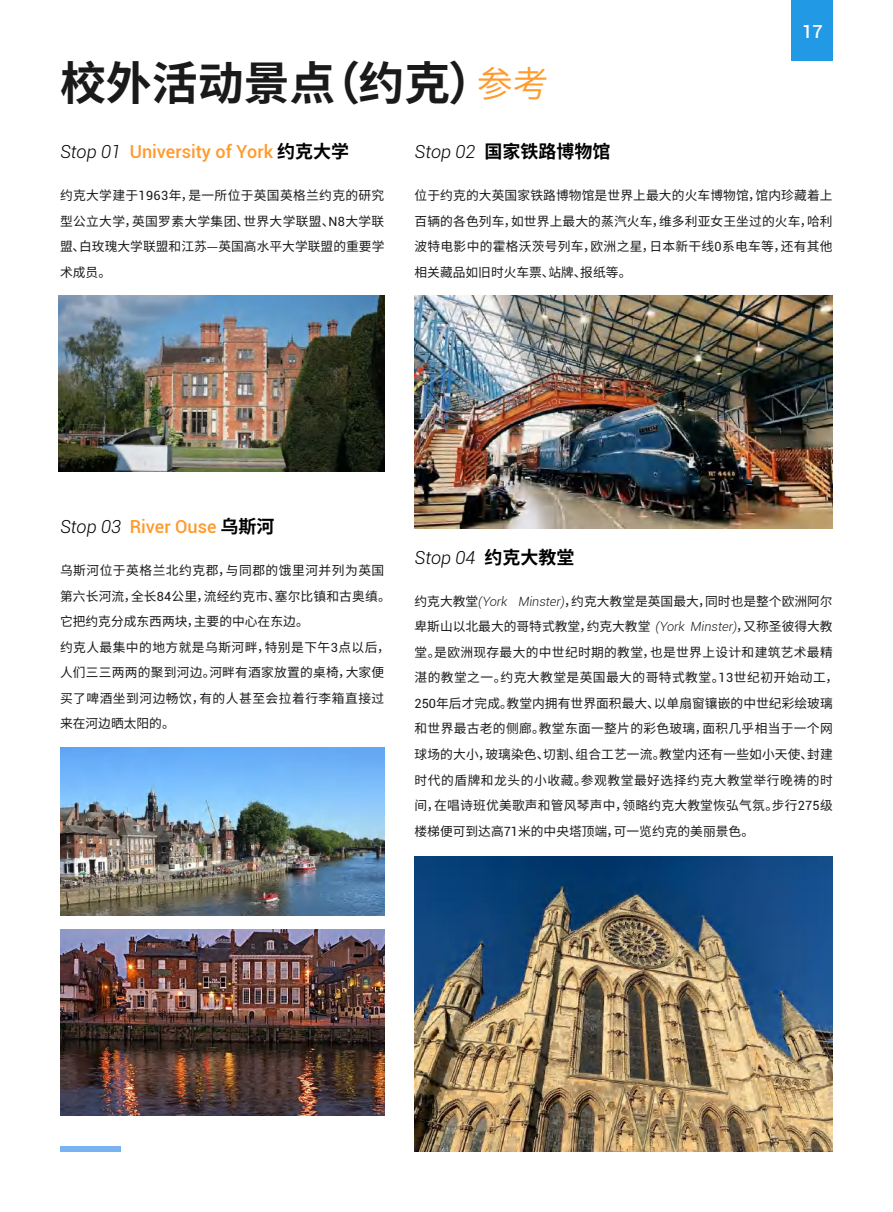
<style>
.page{position:relative;width:893px;height:1212px;background:#fff}
.page>*{position:absolute;margin:0;border:0;box-sizing:border-box;transform-origin:0 0}
.t1{font:700 45.9px "Source Han Sans CN";color:#1a1a1a}
.t2{font:500 18px "Roboto";color:#ff9a2c}
.t3{font:700 18px "Source Han Sans CN";color:#000}
.t4{font:italic 300 18px "Roboto";color:#000}
.t5{font:500 18px "Roboto";color:#fff}
.t6{font:12.75px/25.5px "Source Han Sans CN";letter-spacing:.02em;color:#1a1a1a;text-align:justify}
.s1{font-weight:400;font-size:36px;color:#ff9a2c}
.s2{font-weight:300;font-style:italic;color:#000}
.s3{font-family:"Source Han Sans CN";font-weight:700;color:#000}
.s4{font-family:"Roboto";font-weight:300;font-style:italic}
.s5{font-family:"Roboto"}
.s6{font-family:"Source Han Sans CN";font-weight:700;font-style:normal}
</style>
<div class="page">
<div style="left:60px;top:1147px;width:60px;height:5px;background:#79b3f1"></div>
<img style="left:59px;top:296px;width:325px;height:176px">
<img style="left:415px;top:296px;width:418px;height:232px">
<img style="left:60px;top:748px;width:324px;height:168px">
<img style="left:415px;top:857px;width:418px;height:295px">
<img style="left:60px;top:930px;width:324px;height:185px">
<div style="left:792px;top:0;width:41px;height:60px;background:#2299e5"></div>
<h1 class="t1" style="left:60px;top:58px;width:490px">校外活动景点（约克）<span class="s1">参考</span></h1>
<h2 class="t2" style="left:60px;top:139px;width:291px"><span class="s2">Stop 01</span> University of York <span class="s3">约克大学</span></h2>
<h2 class="t3" style="left:415px;top:142px;width:197px"><span class="s4">Stop 02</span> 国家铁路博物馆</h2>
<h2 class="t5" style="left:802px;top:19px;width:22px">17</h2>
<p class="t6" style="left:60px;top:183px;width:326px">约克大学建于<span class="s5">1963</span>年，是一所位于英国英格兰约克的研究型公立大学，英国罗素大学集团、世界大学联盟、<span class="s5">N8</span>大学联盟、白玫瑰大学联盟和江苏—英国高水平大学联盟的重要学术成员。</p>
<p class="t6" style="left:415px;top:183px;width:420px">位于约克的大英国家铁路博物馆是世界上最大的火车博物馆，馆内珍藏着上百辆的各色列车，如世界上最大的蒸汽火车，维多利亚女王坐过的火车，哈利波特电影中的霍格沃茨号列车，欧洲之星，日本新干线<span class="s5">0</span>系电车等，还有其他相关藏品如旧时火车票、站牌、报纸等。</p>
<h2 class="t2" style="left:60px;top:514px;width:216px"><span class="s2">Stop 03</span> River Ouse <span class="s3">乌斯河</span></h2>
<p class="t6" style="left:60px;top:558px;width:332px;text-align:left">乌斯河位于英格兰北约克郡，与同郡的饿里河并列为英国第六长河流，全长<span class="s5">84</span>公里，流经约克市、塞尔比镇和古奥缜。它把约克分成东西两块，主要的中心在东边。<br>约克人最集中的地方就是乌斯河畔，特别是下午<span class="s5">3</span>点以后，人们三三两两的聚到河边。河畔有酒家放置的桌椅，大家便买了啤酒坐到河边畅饮，有的人甚至会拉着行李箱直接过来在河边晒太阳的。</p>
<h2 class="t4" style="left:415px;top:545px;width:161px">Stop 04 <span class="s6">约克大教堂</span></h2>
<p class="t6" style="left:415px;top:589px;width:425px;text-align:left">约克大教堂<span class="s4">(York Minster)</span>，约克大教堂是英国最大，同时也是整个欧洲阿尔卑斯山以北最大的哥特式教堂，约克大教堂 <span class="s4">(York Minster)</span>，又称圣彼得大教堂。是欧洲现存最大的中世纪时期的教堂，也是世界上设计和建筑艺术最精湛的教堂之一。约克大教堂是英国最大的哥特式教堂。<span class="s5">13</span>世纪初开始动工，<span class="s5">250</span>年后才完成。教堂内拥有世界面积最大、以单扇窗镶嵌的中世纪彩绘玻璃和世界最古老的侧廊。教堂东面一整片的彩色玻璃，面积几乎相当于一个网球场的大小，玻璃染色、切割、组合工艺一流。教堂内还有一些如小天使、封建时代的盾牌和龙头的小收藏。参观教堂最好选择约克大教堂举行晚祷的时间，在唱诗班优美歌声和管风琴声中，领略约克大教堂恢弘气氛。步行<span class="s5">275</span>级楼梯便可到达高<span class="s5">71</span>米的中央塔顶端，可一览约克的美丽景色。</p>
</div>
